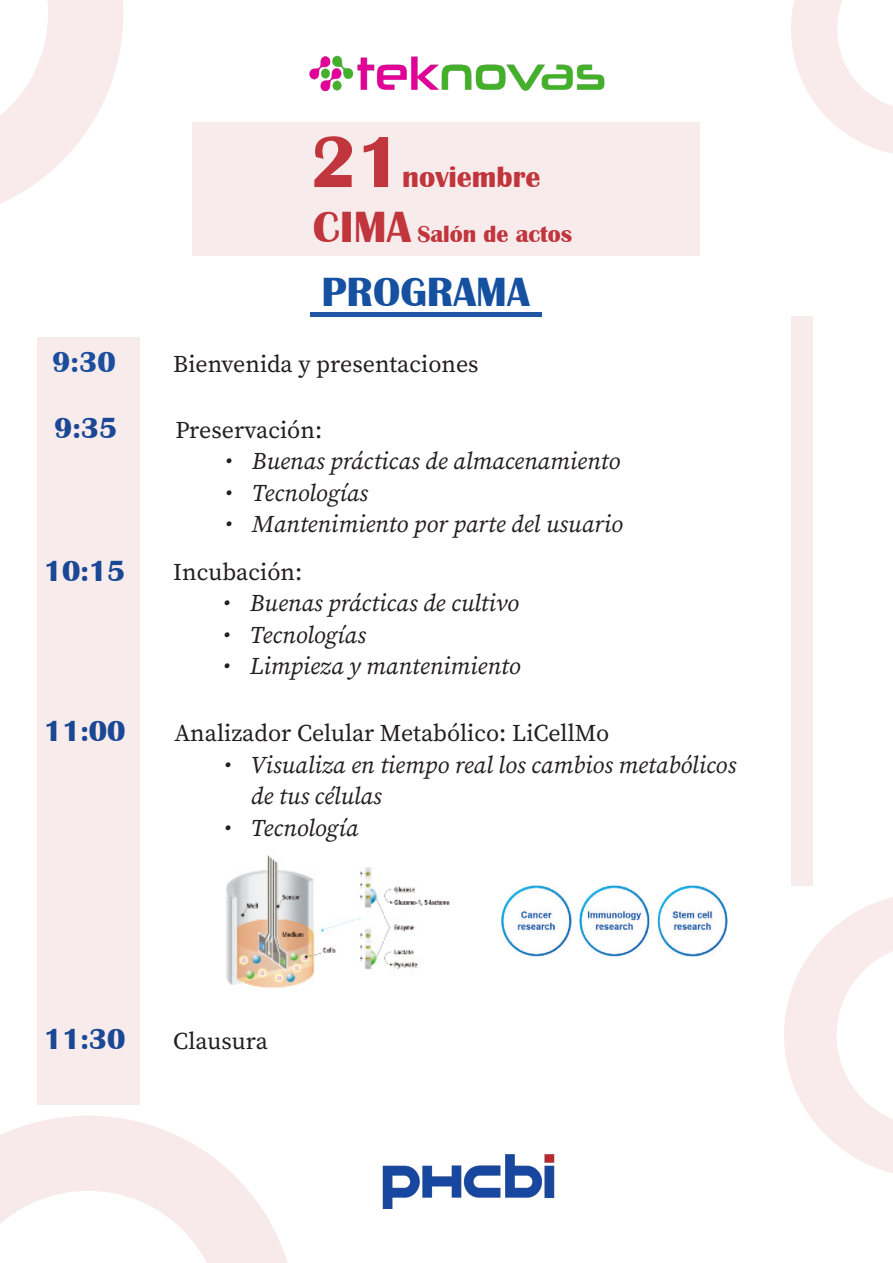
<style>
.page{position:relative;width:893px;height:1263px;background:#fff}
.page>*{position:absolute;margin:0;border:0;box-sizing:border-box;transform-origin:0 0}
.t1{font:700 75px "Britannic";color:#c1353d}
.t2{font:700 42px "Britannic";color:#1650a0}
.t3{font:700 30px "Britannic";color:#1a4895}
.t4{font:700 30px "Britannic";color:#c1353d}
.t5{font:700 30px "Britannic";color:#1b4e9c}
.t6{font:italic 24px/31.5px "Source Serif Variable";color:#231f20}
.t7{font:24px "Source Serif Variable";color:#231f20}
.t8{font:700 24px "Britannic";color:#c1353d}
.s1{font-size:45px}
</style>
<div class="page">
<div style="left:38px;top:337px;width:102px;height:767px;background:#f8ebeb"></div>
<img style="left:309px;top:55px;width:296px;height:37px">
<svg style="left:0;top:0;width:123px;height:204px"></svg>
<svg style="left:784px;top:897px;width:109px;height:276px"></svg>
<svg style="left:0;top:1116px;width:288px;height:147px"></svg>
<svg style="left:791px;top:0;width:102px;height:154px"></svg>
<div style="left:193px;top:122px;width:507px;height:133px;background:#f8ebeb"></div>
<div style="left:310px;top:312px;width:231px;height:5px;background:#2056a6"></div>
<div style="left:791px;top:316px;width:21px;height:570px;background:#f8ebeb"></div>
<img style="left:382px;top:1154px;width:173px;height:54px">
<img style="left:226px;top:855px;width:224px;height:133px">
<img style="left:502px;top:886px;width:225px;height:70px">
<p class="t1" style="left:311px;top:120px;width:93px">21</p>
<p class="t4" style="left:402px;top:160px;width:140px">noviembre</p>
<p class="t8" style="left:313px;top:220px;width:261px"><span class="s1">CIMA</span> Salón de actos</p>
<p class="t2" style="left:322px;top:268px;width:210px">PROGRAMA</p>
<p class="t5" style="left:52px;top:345px;width:65px">9:30</p>
<p class="t7" style="left:173px;top:348px;width:307px">Bienvenida y presentaciones</p>
<p class="t3" style="left:54px;top:411px;width:65px">9:35</p>
<p class="t3" style="left:44px;top:554px;width:83px">10:15</p>
<p class="t7" style="left:175px;top:414px;width:148px">Preservación:</p>
<p class="t6" style="left:225px;top:445px;width:397px">• Buenas prácticas de almacenamiento</p>
<p class="t6" style="left:225px;top:477px;width:144px">• Tecnologías</p>
<p class="t6" style="left:225px;top:508px;width:400px">• Mantenimiento por parte del usuario</p>
<p class="t7" style="left:173px;top:556px;width:130px">Incubación:</p>
<p class="t6" style="left:223px;top:587px;width:298px">• Buenas prácticas de cultivo</p>
<p class="t6" style="left:223px;top:619px;width:144px">• Tecnologías</p>
<p class="t6" style="left:223px;top:650px;width:299px">• Limpieza y mantenimiento</p>
<p class="t3" style="left:44px;top:714px;width:83px">11:00</p>
<p class="t7" style="left:174px;top:717px;width:436px">Analizador Celular Metabólico: LiCellMo</p>
<p class="t6" style="left:251px;top:749px;width:487px;text-indent:-27px">• Visualiza en tiempo real los cambios metabólicos de tus células</p>
<p class="t6" style="left:224px;top:812px;width:136px">• Tecnología</p>
<p class="t3" style="left:44px;top:1022px;width:83px">11:30</p>
<p class="t7" style="left:173px;top:1025px;width:96px">Clausura</p>
</div>
